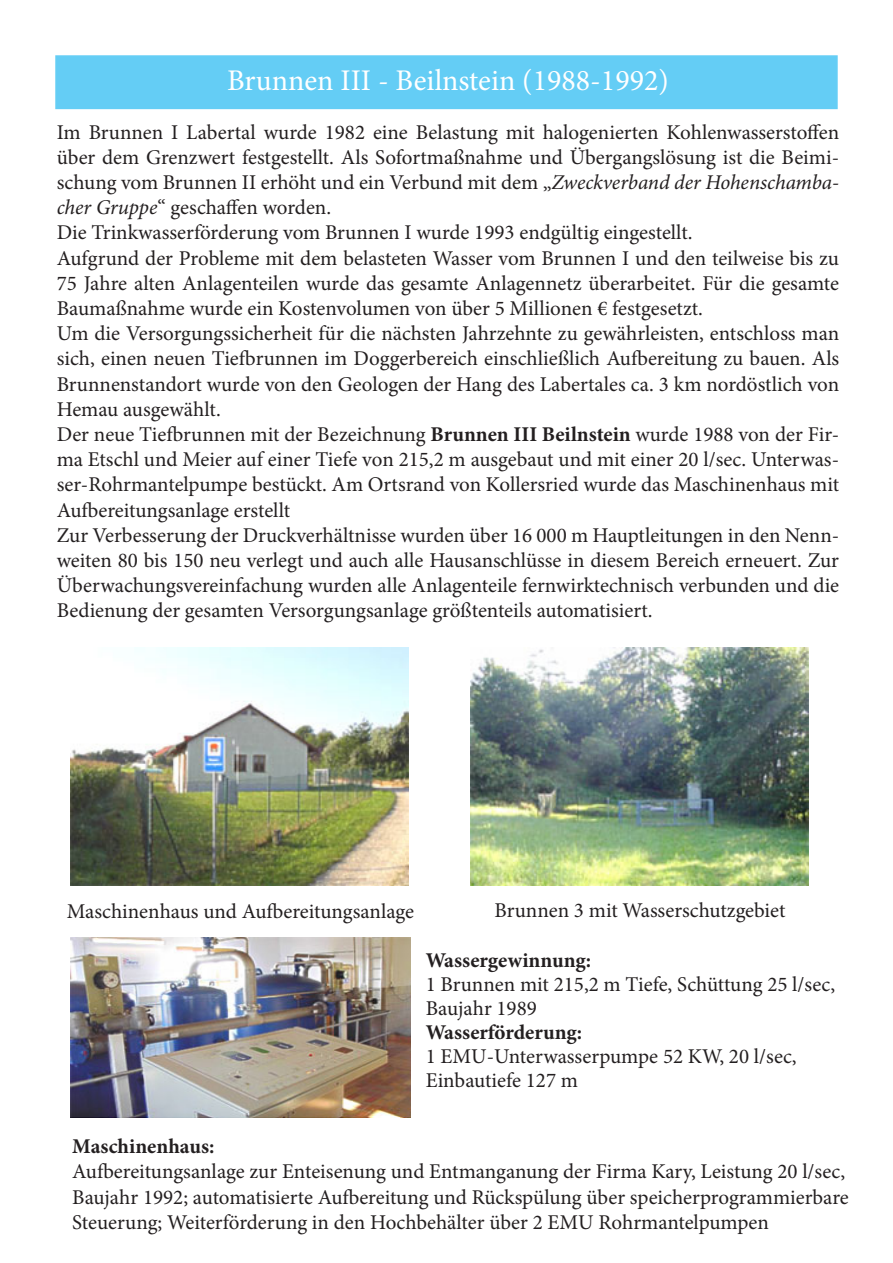
<style>
.page{position:relative;width:893px;height:1263px;background:#fff}
.page>*{position:absolute;margin:0;border:0;box-sizing:border-box;transform-origin:0 0}
.t1{font:30px "Minion Pro";color:#fff}
.t2{font:21px/25.2px "Minion Pro";color:#231f20;text-align:justify}
.t3{font:700 21px "Minion Pro";color:#231f20}
.s1{font-style:italic}
.s2{font-weight:700}
</style>
<div class="page">
<div style="left:55px;top:55px;width:783px;height:54px;background:#64cdf5"></div>
<img style="left:70px;top:648px;width:338px;height:238px">
<img style="left:470px;top:648px;width:339px;height:238px">
<img style="left:71px;top:937px;width:340px;height:181px">
<p class="t1" style="left:227px;top:61px;width:443px">Brunnen III - Beilnstein (1988-1992)</p>
<p class="t2" style="left:57px;top:119px;width:784px">Im Brunnen I Labertal wurde 1982 eine Belastung mit halogenierten Kohlenwasserstoffen über dem Grenzwert festgestellt. Als Sofortmaßnahme und Übergangslösung ist die Beimi&shy;schung vom Brunnen II erhöht und ein Verbund mit dem „<span class="s1">Zweckverband der Hohenschamba&shy;cher Gruppe</span>“ geschaffen worden.</p>
<p class="t2" style="left:57px;top:220px;width:637px">Die Trinkwasserförderung vom Brunnen I wurde 1993 endgültig eingestellt.</p>
<p class="t2" style="left:57px;top:245px;width:784px">Aufgrund der Probleme mit dem belasteten Wasser vom Brunnen I und den teilweise bis zu 75 Jahre alten Anlagenteilen wurde das gesamte Anlagennetz überarbeitet. Für die gesamte Baumaßnahme wurde ein Kostenvolumen von über 5 Millionen € festgesetzt.</p>
<p class="t2" style="left:57px;top:321px;width:784px">Um die Versorgungssicherheit für die nächsten Jahrzehnte zu gewährleisten, entschloss man sich, einen neuen Tiefbrunnen im Doggerbereich einschließlich Aufbereitung zu bauen. Als Brunnenstandort wurde von den Geologen der Hang des Labertales ca. 3 km nordöstlich von Hemau ausgewählt.</p>
<p class="t2" style="left:57px;top:422px;width:784px">Der neue Tiefbrunnen mit der Bezeichnung <span class="s2">Brunnen III Beilnstein</span> wurde 1988 von der Fir&shy;ma Etschl und Meier auf einer Tiefe von 215,2 m ausgebaut und mit einer 20 l/sec. Unterwas&shy;ser-Rohrmantelpumpe bestückt. Am Ortsrand von Kollersried wurde das Maschinenhaus mit Aufbereitungsanlage erstellt</p>
<p class="t2" style="left:57px;top:523px;width:784px">Zur Verbesserung der Druckverhältnisse wurden über 16 000 m Hauptleitungen in den Nenn&shy;weiten 80 bis 150 neu verlegt und auch alle Hausanschlüsse in diesem Bereich erneuert. Zur Überwachungsvereinfachung wurden alle Anlagenteile fernwirktechnisch verbunden und die Bedienung der gesamten Versorgungsanlage größtenteils automatisiert.</p>
<p class="t2" style="left:67px;top:898px;width:349px">Maschinenhaus und Aufbereitungsanlage</p>
<p class="t2" style="left:494px;top:898px;width:292px">Brunnen 3 mit Wasserschutzgebiet</p>
<p class="t3" style="left:426px;top:945px;width:167px">Wassergewinnung:</p>
<p class="t2" style="left:426px;top:972px;width:411px;line-height:24px">1 Brunnen mit 215,2 m Tiefe, Schüttung 25 l/sec,<br>Baujahr 1989</p>
<p class="t3" style="left:426px;top:1017px;width:158px">Wasserförderung:</p>
<p class="t2" style="left:426px;top:1044px;width:372px;line-height:24px">1 EMU-Unterwasserpumpe 52 KW, 20 l/sec,<br>Einbautiefe 127 m</p>
<p class="t3" style="left:72px;top:1131px;width:144px">Maschinenhaus:</p>
<p class="t2" style="left:72px;top:1159px;width:778px;text-align:left">Aufbereitungsanlage zur Enteisenung und Entmanganung der Firma Kary, Leistung 20 l/sec,<br>Baujahr 1992; automatisierte Aufbereitung und Rückspülung über speicherprogrammierbare<br>Steuerung; Weiterförderung in den Hochbehälter über 2 EMU Rohrmantelpumpen</p>
</div>
